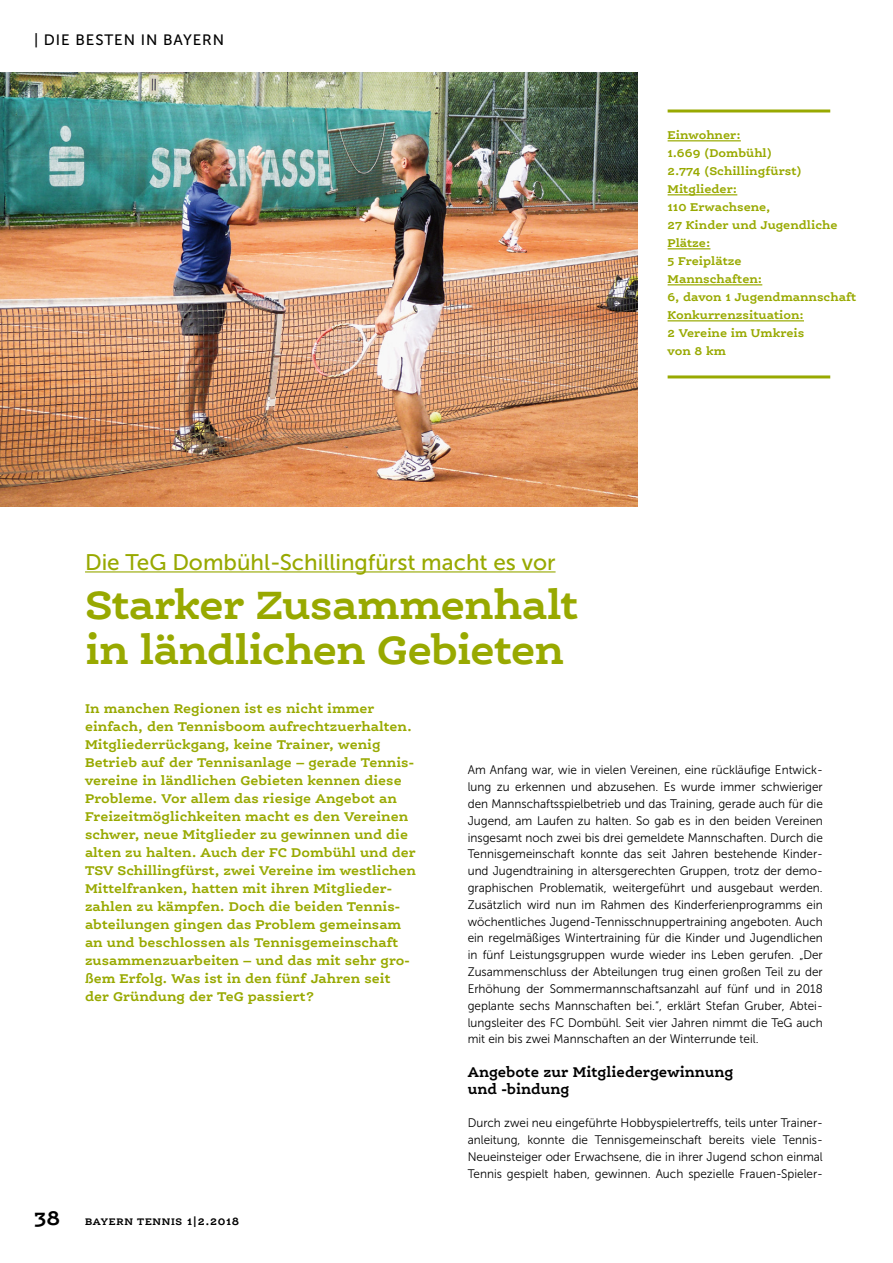
<style>
.page{position:relative;width:893px;height:1263px;background:#fff}
.page>*{position:absolute;margin:0;border:0;box-sizing:border-box;transform-origin:0 0}
.t1{font:700 42px/45px "Ernestine Pro";letter-spacing:-.025em;color:#98a900}
.t2{font:22.5px "Museo Sans 500";color:#98a900}
.t3{font:700 15px/16.8px "Ernestine Pro";color:#000;scale:.95 1}
.t4{font:15px "Museo Sans 500";letter-spacing:.06em;color:#000}
.t5{font:700 13.5px/18px "Ernestine Pro";color:#98a900}
.t6{font:12.3px/16.8px "Museo Sans 300";color:#000;text-align:justify;scale:.95 1}
.t7{font:700 12px/18px "Ernestine Pro";color:#98a900}
.t8{font:700 10.2px "Ernestine Pro";letter-spacing:.065em;color:#000}
.s1{font-size:21px}
.s2{font-size:11.25px}
</style>
<div class="page">
<img style="left:0;top:72px;width:638px;height:435px">
<hr style="left:85px;top:571px;width:471px;height:1px;background:#98a900">
<hr style="left:668px;top:140px;width:73px;height:1px;background:#98a900">
<hr style="left:668px;top:194px;width:69px;height:1px;background:#98a900">
<hr style="left:668px;top:248px;width:42px;height:1px;background:#98a900">
<hr style="left:668px;top:284px;width:94px;height:1px;background:#98a900">
<hr style="left:668px;top:320px;width:136px;height:1px;background:#98a900">
<hr style="left:668px;top:375px;width:162px;height:3px;background:#98a900">
<hr style="left:668px;top:109px;width:162px;height:3px;background:#98a900">
<p class="t4" style="left:34px;top:32px;width:192px">| DIE BESTEN IN BAYERN</p>
<h2 class="t2" style="left:85px;top:550px;width:472px">Die TeG Dombühl-Schillingfürst macht es vor</h2>
<h1 class="t1" style="left:85px;top:581px;width:495px">Starker Zusammenhalt in ländlichen Gebieten</h1>
<p class="t7" style="left:668px;top:126px;width:190px">Einwohner:<br>1.669 (Dombühl)<br>2.774 (Schillingfürst)<br>Mitglieder:<br>110 Erwachsene,<br>27 Kinder und Jugendliche<br>Plätze:<br>5 Freiplätze<br>Mannschaften:<br>6, davon 1 Jugendmannschaft<br>Konkurrenzsituation:<br>2 Vereine im Umkreis<br>von 8 km</p>
<p class="t5" style="left:85px;top:699px;width:332px">In manchen Regionen ist es nicht immer einfach, den Tennisboom aufrechtzuerhalten.<br>Mitgliederrückgang, keine Trainer, wenig Betrieb auf der Tennisanlage – gerade Tennis&shy;vereine in ländlichen Gebieten kennen diese Probleme. Vor allem das riesige Angebot an Freizeitmöglichkeiten macht es den Vereinen schwer, neue Mitglieder zu gewinnen und die alten zu halten. Auch der FC Dombühl und der TSV Schillingfürst, zwei Vereine im westlichen Mittelfranken, hatten mit ihren Mitglieder&shy;zahlen zu kämpfen. Doch die beiden Tennis&shy;abteilungen gingen das Problem gemeinsam an und beschlossen als Tennisgemeinschaft zusammenzuarbeiten – und das mit sehr gro&shy;ßem Erfolg. Was ist in den fünf Jahren seit der Gründung der TeG passiert?</p>
<p class="t8" style="left:34px;top:1214px;width:207px"><span class="s1">38</span> BAYERN TENNIS <span class="s2">1|2.2018</span></p>
<p class="t6" style="left:468px;top:762px;width:375px">Am Anfang war, wie in vielen Vereinen, eine rückläufige Entwick&shy;lung zu erkennen und abzusehen. Es wurde immer schwieriger den Mannschaftsspielbetrieb und das Training, gerade auch für die Jugend, am Laufen zu halten. So gab es in den beiden Vereinen insgesamt noch zwei bis drei gemeldete Mannschaften. Durch die Tennisgemeinschaft konnte das seit Jahren bestehende Kinder&shy;und Jugendtraining in altersgerechten Gruppen, trotz der demo&shy;graphischen Problematik, weitergeführt und ausgebaut werden.<br>Zusätzlich wird nun im Rahmen des Kinderferienprogramms ein wöchentliches Jugend-Tennisschnuppertraining angeboten. Auch ein regelmäßiges Wintertraining für die Kinder und Jugendlichen in fünf Leistungsgruppen wurde wieder ins Leben gerufen. „Der Zusammenschluss der Abteilungen trug einen großen Teil zu der Erhöhung der Sommermannschaftsanzahl auf fünf und in 2018 geplante sechs Mannschaften bei.“, erklärt Stefan Gruber, Abtei&shy;lungsleiter des FC Dombühl. Seit vier Jahren nimmt die TeG auch mit ein bis zwei Mannschaften an der Winterrunde teil.</p>
<p class="t3" style="left:468px;top:1063px;width:281px">Angebote zur Mitgliedergewinnung und -bindung</p>
<p class="t6" style="left:468px;top:1115px;width:375px">Durch zwei neu eingeführte Hobbyspielertreffs, teils unter Trainer&shy;anleitung, konnte die Tennisgemeinschaft bereits viele Tennis-Neueinsteiger oder Erwachsene, die in ihrer Jugend schon einmal Tennis gespielt haben, gewinnen. Auch spezielle Frauen-Spieler-</p>
</div>
